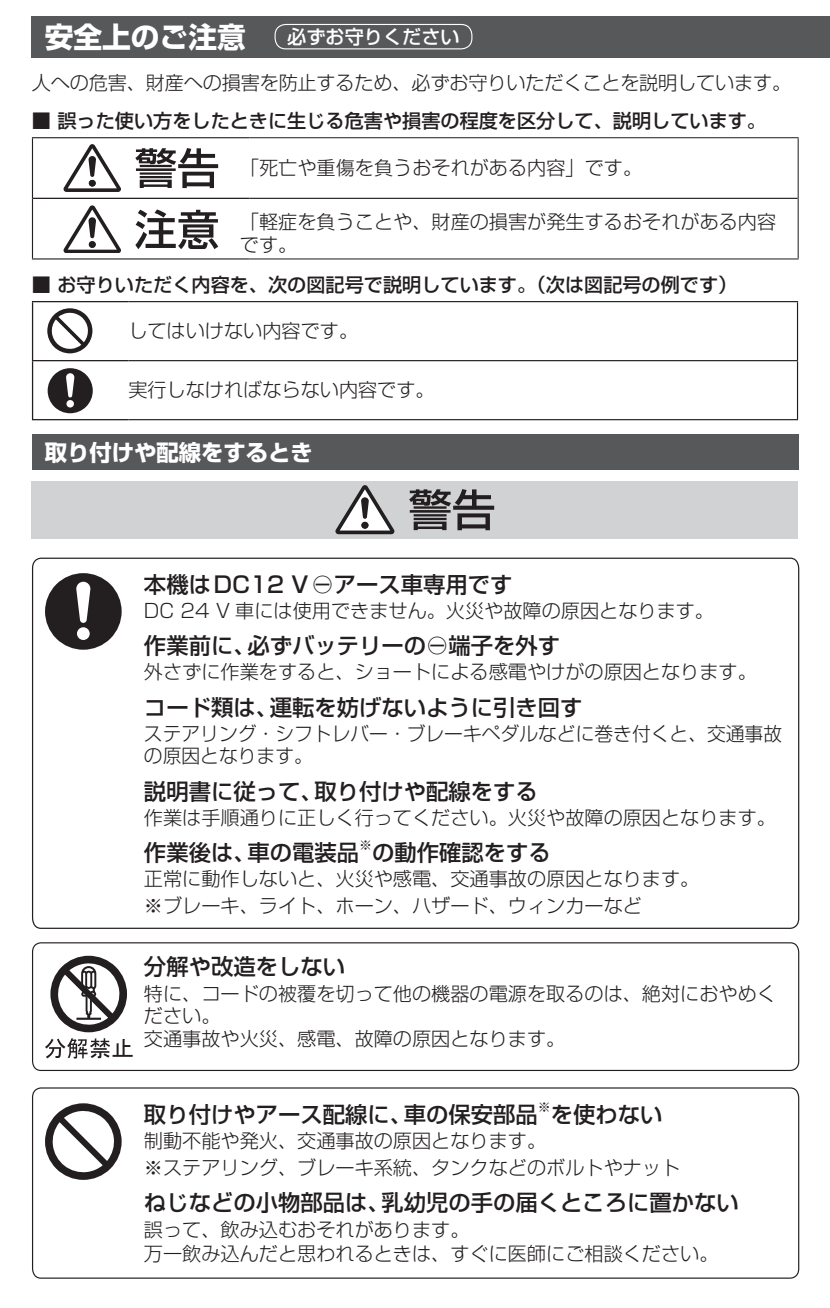
<style>
.page{position:relative;width:830px;height:1308px;background:#fff}
.page>*{position:absolute;margin:0;border:0;box-sizing:border-box;transform-origin:0 0}
.t1{font:500 22.28px "Shin Go Pro";color:#231f20}
.t2{font:700 22.28px "Shin Go Pro";color:#fff}
.t3{font:300 19.12px/22.9px "Shin Go Pro";color:#231f20}
.t4{font:500 19.12px "Shin Go Pro";color:#231f20}
.t5{font:500 19.12px "Shin Go Pro";color:#fff}
.t6{font:500 13.05px "Shin Go Pro";color:#231f20}
.s1{font-weight:700;font-size:28.8px}
</style>
<div class="page">
<hr style="left:33px;top:198px;width:216px;height:1px;background:#231f20">
<hr style="left:249px;top:198px;width:548px;height:1px;background:#231f20">
<hr style="left:32px;top:137px;width:217px;height:1px;background:#231f20">
<hr style="left:32px;top:138px;width:1px;height:60px;background:#231f20">
<hr style="left:249px;top:137px;width:549px;height:1px;background:#231f20">
<hr style="left:797px;top:138px;width:1px;height:60px;background:#231f20">
<hr style="left:32px;top:198px;width:1px;height:60px;background:#231f20">
<hr style="left:797px;top:198px;width:1px;height:60px;background:#231f20">
<hr style="left:32px;top:258px;width:217px;height:1px;background:#231f20">
<hr style="left:249px;top:258px;width:549px;height:1px;background:#231f20">
<svg style="left:63px;top:144px;width:58px;height:48px"></svg>
<svg style="left:135px;top:148px;width:83px;height:40px"></svg>
<svg style="left:63px;top:205px;width:58px;height:47px"></svg>
<svg style="left:135px;top:209px;width:83px;height:40px"></svg>
<hr style="left:32px;top:301px;width:96px;height:1px;background:#231f20">
<hr style="left:32px;top:302px;width:1px;height:58px;background:#231f20">
<hr style="left:128px;top:301px;width:669px;height:1px;background:#231f20">
<hr style="left:796px;top:302px;width:1px;height:58px;background:#231f20">
<hr style="left:32px;top:360px;width:96px;height:1px;background:#231f20">
<hr style="left:32px;top:361px;width:1px;height:58px;background:#231f20">
<hr style="left:128px;top:360px;width:669px;height:1px;background:#231f20">
<hr style="left:796px;top:361px;width:1px;height:58px;background:#231f20">
<hr style="left:32px;top:419px;width:96px;height:1px;background:#231f20">
<hr style="left:128px;top:419px;width:669px;height:1px;background:#231f20">
<svg style="left:47px;top:308px;width:45px;height:45px"></svg>
<svg style="left:48px;top:368px;width:45px;height:45px"></svg>
<div style="left:32px;top:435px;width:765px;height:35px;background:#57585a"></div>
<div style="left:32px;top:481px;width:765px;height:57px;background:#d1d2d4"></div>
<svg style="left:32px;top:557px;width:767px;height:372px"></svg>
<svg style="left:45px;top:1038px;width:88px;height:20px"></svg>
<svg style="left:50px;top:955px;width:77px;height:77px"></svg>
<div style="left:32px;top:942px;width:766px;height:129px;border:1px solid #231f20;border-radius:9px"></div>
<svg style="left:45px;top:1103px;width:77px;height:76px"></svg>
<div style="left:32px;top:1087px;width:766px;height:191px;border:1px solid #231f20;border-radius:9px"></div>
<div style="left:32px;top:16px;width:797px;height:41px;background:#57585a"></div>
<div style="left:274px;top:24px;width:198px;height:25px;border:1px solid #fff;border-radius:11px"></div>
<svg style="left:335px;top:485px;width:59px;height:49px"></svg>
<svg style="left:409px;top:489px;width:85px;height:41px"></svg>
<p class="t5" style="left:45px;top:21px;width:416px"><span class="s1">安全上のご注意　</span> 必ずお守りください</p>
<p class="t3" style="left:32px;top:69px;width:760px">人への危害、財産への損害を防止するため、必ずお守りいただくことを説明しています。</p>
<p class="t4" style="left:32px;top:105px;width:735px">■ 誤った使い方をしたときに生じる危害や損害の程度を区分して、説明しています。</p>
<p class="t3" style="left:240px;top:154px;width:403px">「死亡や重傷を負うおそれがある内容」です。</p>
<p class="t3" style="left:240px;top:208px;width:537px">「軽症を負うことや、財産の損害が発生するおそれがある内容です。</p>
<p class="t4" style="left:32px;top:269px;width:706px">■ お守りいただく内容を、次の図記号で説明しています（。次は図記号の例です）</p>
<p class="t3" style="left:128px;top:317px;width:231px">してはいけない内容です。</p>
<p class="t3" style="left:128px;top:376px;width:308px">実行しなければならない内容です。</p>
<p class="t2" style="left:45px;top:434px;width:269px">取り付けや配線をするとき</p>
<p class="t1" style="left:144px;top:566px;width:370px">本機はDC12 V⊖アース車専用です</p>
<p class="t3" style="left:144px;top:597px;width:571px">DC 24 V 車には使用できません。火災や故障の原因となります。</p>
<p class="t1" style="left:144px;top:627px;width:417px">作業前に、必ずバッテリーの⊖端子を外す</p>
<p class="t3" style="left:144px;top:658px;width:614px">外さずに作業をすると、ショートによる感電やけがの原因となります。</p>
<p class="t1" style="left:144px;top:689px;width:440px">コード類は、運転を妨げないように引き回す</p>
<p class="t3" style="left:144px;top:720px;width:639px">ステアリング・シフトレバー・ブレーキペダルなどに巻き付くと、交通事故の原因となります。</p>
<p class="t1" style="left:144px;top:772px;width:395px">説明書に従って、取り付けや配線をする</p>
<p class="t3" style="left:144px;top:803px;width:633px">作業は手順通りに正しく行ってください。火災や故障の原因となります。</p>
<p class="t1" style="left:144px;top:834px;width:216px">作業後は、車の電装品</p>
<p class="t6" style="left:359px;top:834px;width:15px">※</p>
<p class="t1" style="left:372px;top:834px;width:180px">の動作確認をする</p>
<p class="t3" style="left:144px;top:863px;width:556px;line-height:27.2px">正常に動作しないと、火災や感電、交通事故の原因となります。※ブレーキ、ライト、ホーン、ハザード、ウィンカーなど</p>
<p class="t1" style="left:144px;top:948px;width:202px">分解や改造をしない</p>
<p class="t3" style="left:144px;top:979px;width:633px">特に、コードの被覆を切って他の機器の電源を取るのは、絶対におやめください。<br>交通事故や火災、感電、故障の原因となります。</p>
<p class="t1" style="left:144px;top:1096px;width:395px">取り付けやアース配線に、車の保安部品</p>
<p class="t6" style="left:537px;top:1096px;width:15px">※</p>
<p class="t1" style="left:550px;top:1096px;width:113px">を使わない</p>
<p class="t3" style="left:144px;top:1124px;width:537px;line-height:27.2px">制動不能や発火、交通事故の原因となります。<br>※ステアリング、ブレーキ系統、タンクなどのボルトやナット</p>
<p class="t1" style="left:144px;top:1184px;width:596px">ねじなどの小物部品は、乳幼児の手の届くところに置かない</p>
<p class="t3" style="left:144px;top:1215px;width:576px;line-height:23.8px">誤って、飲み込むおそれがあります。<br>万一飲み込んだと思われるときは、すぐに医師にご相談ください。</p>
</div>
